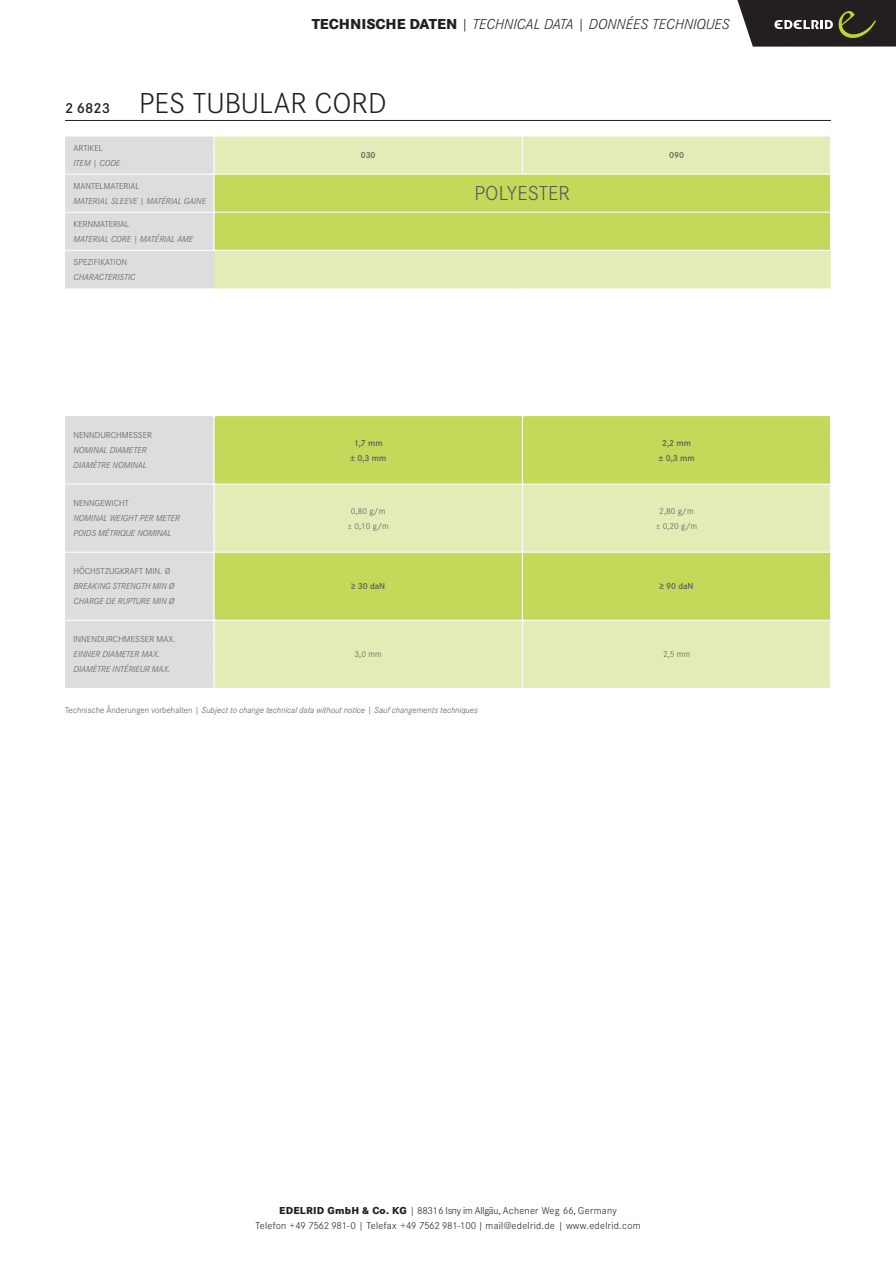
<style>
.page{position:relative;width:896px;height:1266px;background:#fff}
.page>*{position:absolute;margin:0;border:0;box-sizing:border-box;transform-origin:0 0}
.t1{font:300 30px "Corporate S";color:#231f20}
.t2{font:300 21px "Corporate S";color:#57585a}
.t3{font:italic 300 15px "Corporate S";color:#231f20}
.t4{font:300 10.5px/15px "Corporate S";letter-spacing:.025em;color:#231f20;text-align:center}
.t5{font:italic 300 9px/15px "Corporate S";color:#57585a}
.t6{font:300 9px/15px "Corporate S";color:#57585a;text-align:center}
.t7{font:600 9px/15px "Corporate S";color:#57585a;text-align:center}
.s1{font-weight:800;font-style:normal}
.s2{font-style:normal}
.s3{font-weight:600;font-size:15px}
.s4{font-weight:800}
</style>
<div class="page">
<hr style="left:65px;top:120px;width:765px;height:1px;background:#231f20">
<svg style="left:65px;top:137px;width:149px;height:551px;fill:#dcdddf"></svg>
<div style="left:215px;top:137px;width:615px;height:551px;background:#e2ecb6"></div>
<svg style="left:214px;top:175px;width:616px;height:445px"></svg>
<svg style="left:522px;top:137px;width:1px;height:37px"></svg>
<svg style="left:214px;top:137px;width:1px;height:113px"></svg>
<svg style="left:830px;top:137px;width:1px;height:114px"></svg>
<svg style="left:214px;top:288px;width:1px;height:400px"></svg>
<svg style="left:522px;top:288px;width:1px;height:400px"></svg>
<svg style="left:830px;top:416px;width:1px;height:270px"></svg>
<hr style="left:65px;top:174px;width:149px;height:1px;background:#fff">
<hr style="left:214px;top:174px;width:308px;height:1px;background:#fff">
<hr style="left:522px;top:174px;width:308px;height:1px;background:#fff">
<hr style="left:65px;top:212px;width:149px;height:1px;background:#fff">
<hr style="left:214px;top:212px;width:308px;height:1px;background:#fff">
<hr style="left:522px;top:212px;width:308px;height:1px;background:#fff">
<hr style="left:65px;top:250px;width:149px;height:1px;background:#fff">
<hr style="left:214px;top:250px;width:308px;height:1px;background:#fff">
<hr style="left:522px;top:250px;width:308px;height:1px;background:#fff">
<hr style="left:65px;top:484px;width:149px;height:1px;background:#fff">
<hr style="left:214px;top:484px;width:308px;height:1px;background:#fff">
<hr style="left:522px;top:484px;width:308px;height:1px;background:#fff">
<hr style="left:65px;top:552px;width:149px;height:1px;background:#fff">
<hr style="left:214px;top:552px;width:308px;height:1px;background:#fff">
<hr style="left:522px;top:552px;width:308px;height:1px;background:#fff">
<hr style="left:65px;top:620px;width:149px;height:1px;background:#fff">
<hr style="left:214px;top:620px;width:308px;height:1px;background:#fff">
<hr style="left:522px;top:620px;width:308px;height:1px;background:#fff">
<svg style="left:737px;top:0;width:159px;height:47px;background:#3c3a36"></svg>
<h3 class="t3" style="left:311px;top:15px;width:419px"><span class="s1">TECHNISCHE DATEN</span> <span class="s2">|</span> TECHNICAL DATA <span class="s2">|</span> DONNÉES TECHNIQUES</h3>
<h1 class="t1" style="left:65px;top:83px;width:323px"><span class="s3">2 6823</span> PES TUBULAR CORD</h1>
<p class="t6" style="left:74px;top:140px;width:31px">ARTIKEL</p>
<p class="t5" style="left:74px;top:155px;width:48px">ITEM | CODE</p>
<p class="t6" style="left:74px;top:178px;width:68px">MANTELMATERIAL</p>
<p class="t5" style="left:74px;top:193px;width:134px">MATERIAL SLEEVE | MATÉRIAL GAINE</p>
<p class="t6" style="left:74px;top:216px;width:57px">KERNMATERIAL</p>
<p class="t5" style="left:74px;top:231px;width:121px">MATERIAL CORE | MATÉRIAL AME</p>
<p class="t6" style="left:74px;top:254px;width:55px">SPEZIFIKATION</p>
<p class="t5" style="left:74px;top:269px;width:64px">CHARACTERISTIC</p>
<p class="t7" style="left:360px;top:147px;width:16px">030</p>
<p class="t7" style="left:669px;top:147px;width:16px">090</p>
<h2 class="t2" style="left:474px;top:180px;width:97px">POLYESTER</h2>
<p class="t6" style="left:74px;top:427px;width:80px">NENNDURCHMESSER</p>
<p class="t5" style="left:74px;top:442px;width:75px">NOMINAL DIAMETER<br>DIAMÈTRE NOMINAL</p>
<p class="t7" style="left:350px;top:435px;width:38px">1,7 mm ± 0,3 mm</p>
<p class="t7" style="left:658px;top:435px;width:38px">2,2 mm ± 0,3 mm</p>
<p class="t6" style="left:74px;top:495px;width:57px">NENNGEWICHT</p>
<p class="t5" style="left:74px;top:510px;width:108px">NOMINAL WEIGHT PER METER<br>POIDS MÉTRIQUE NOMINAL</p>
<p class="t6" style="left:347px;top:503px;width:43px">0,80 g/m ± 0,10 g/m</p>
<p class="t6" style="left:655px;top:503px;width:43px">2,80 g/m ± 0,20 g/m</p>
<p class="t6" style="left:74px;top:563px;width:98px">HÖCHSTZUGKRAFT MIN. Ø</p>
<p class="t5" style="left:74px;top:578px;width:102px">BREAKING STRENGTH MIN Ø<br>CHARGE DE RUPTURE MIN Ø</p>
<p class="t7" style="left:351px;top:578px;width:36px">≥ 30 daN</p>
<p class="t7" style="left:659px;top:578px;width:36px">≥ 90 daN</p>
<p class="t6" style="left:74px;top:631px;width:103px">INNENDURCHMESSER MAX.</p>
<p class="t5" style="left:74px;top:646px;width:98px">EINNER DIAMETER MAX.<br>DIAMÈTRE INTÉRIEUR MAX.</p>
<p class="t6" style="left:354px;top:646px;width:29px">3,0 mm</p>
<p class="t6" style="left:663px;top:646px;width:29px">2,5 mm</p>
<p class="t5" style="left:65px;top:702px;width:414px"><span class="s2">Technische Änderungen vorbehalten |</span> Subject to change technical data without notice <span class="s2">|</span> Sauf changements techniques</p>
<p class="t4" style="left:255px;top:1202px;width:387px"><span class="s4">EDELRID GmbH &amp; Co. KG</span> | 88316 Isny im Allgäu, Achener Weg 66, Germany<br>Telefon +49 7562 981-0 | Telefax +49 7562 981-100 | mail@edelrid.de | www.edelrid.com</p>
</div>
